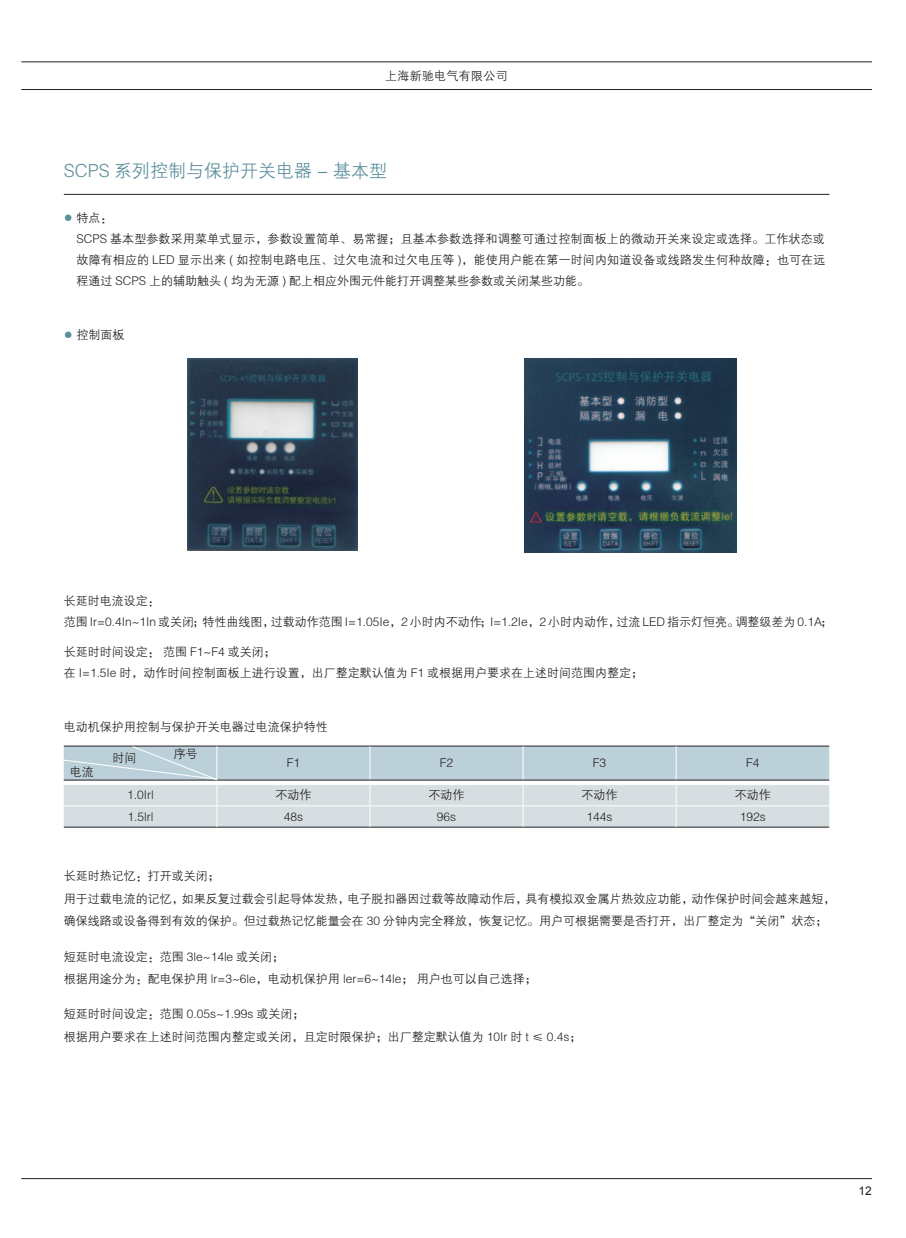
<style>
.page{position:relative;width:906px;height:1238px;background:#fff}
.page>*{position:absolute;margin:0;border:0;box-sizing:border-box;transform-origin:0 0}
.t1{font:18px "FZZDXJW GB1 0";color:#5b8f9d}
.t2{font:12px/21px "FZZDXJW GB1 0";color:#231f20}
.t3{font:12px "FZZDXJW GB1 0";letter-spacing:.025em;color:#231f20}
.t4{font:12px "Arial";color:#231f20}
.s1{font-size:9px;color:#5b8f9d}
</style>
<div class="page">
<hr style="left:21px;top:89px;width:851px;height:1px;background:#231f20">
<hr style="left:21px;top:1178px;width:851px;height:1px;background:#231f20">
<hr style="left:21px;top:62px;width:851px;height:1px;background:#231f20">
<hr style="left:64px;top:745px;width:153px;height:1px;background:#231f20">
<hr style="left:217px;top:745px;width:153px;height:1px;background:#231f20">
<hr style="left:370px;top:745px;width:153px;height:1px;background:#231f20">
<hr style="left:523px;top:745px;width:153px;height:1px;background:#231f20">
<hr style="left:676px;top:745px;width:153px;height:1px;background:#231f20">
<svg style="left:63px;top:746px;width:766px;height:81px;background:#cad6db"></svg>
<hr style="left:64px;top:194px;width:765px;height:1px;background:#231f20">
<img style="left:187px;top:358px;width:170px;height:192px">
<img style="left:524px;top:358px;width:213px;height:194px">
<p class="t3" style="left:385px;top:69px;width:124px">上海新驰电气有限公司</p>
<h1 class="t1" style="left:64px;top:161px;width:325px">SCPS 系列控制与保护开关电器 - 基本型</h1>
<p class="t2" style="left:77px;top:207px;width:750px;text-indent:-13px"><span class="s1">●</span> 特点：<br>SCPS 基本型参数采用菜单式显示，参数设置简单、易常握；且基本参数选择和调整可通过控制面板上的微动开关来设定或选择。工作状态或故障有相应的 LED 显示出来 ( 如控制电路电压、过欠电流和过欠电压等 )，能使用户能在第一时间内知道设备或线路发生何种故障：也可在远程通过 SCPS 上的辅助触头 ( 均为无源 ) 配上相应外围元件能打开调整某些参数或关闭某些功能。</p>
<p class="t2" style="left:64px;top:325px;width:62px"><span class="s1">●</span> 控制面板</p>
<p class="t2" style="left:64px;top:590px;width:770px">长延时电流设定：<br>范围 Ir=0.4In~1In 或关闭；特性曲线图，过载动作范围 I=1.05Ie， 2 小时内不动作；I=1.2Ie， 2 小时内动作，过流 LED 指示灯恒亮。调整级差为 0.1A；</p>
<p class="t2" style="left:64px;top:641px;width:581px">长延时时间设定： 范围 F1~F4 或关闭；<br>在 I=1.5Ie 时，动作时间控制面板上进行设置，出厂整定默认值为 F1 或根据用户要求在上述时间范围内整定；</p>
<p class="t2" style="left:64px;top:716px;width:265px">电动机保护用控制与保护开关电器过电流保护特性</p>
<p class="t2" style="left:287px;top:753px;width:15px">F1</p>
<p class="t2" style="left:440px;top:753px;width:15px">F2</p>
<p class="t2" style="left:593px;top:753px;width:15px">F3</p>
<p class="t2" style="left:746px;top:753px;width:15px">F4</p>
<p class="t2" style="left:127px;top:785px;width:28px">1.0Irl</p>
<p class="t2" style="left:275px;top:785px;width:37px">不动作</p>
<p class="t2" style="left:428px;top:785px;width:37px">不动作</p>
<p class="t2" style="left:581px;top:785px;width:37px">不动作</p>
<p class="t2" style="left:734px;top:785px;width:37px">不动作</p>
<p class="t2" style="left:127px;top:806px;width:27px">1.5lrl</p>
<p class="t2" style="left:284px;top:806px;width:21px">48s</p>
<p class="t2" style="left:437px;top:806px;width:21px">96s</p>
<p class="t2" style="left:586px;top:806px;width:27px">144s</p>
<p class="t2" style="left:739px;top:806px;width:27px">192s</p>
<p class="t2" style="left:112px;top:747px;width:25px">时间</p>
<p class="t2" style="left:173px;top:744px;width:25px">序号</p>
<p class="t2" style="left:70px;top:761px;width:25px">电流</p>
<p class="t2" style="left:64px;top:865px;width:773px;line-height:22.5px">长延时热记忆：打开或关闭；<br>用于过载电流的记忆，如果反复过载会引起导体发热，电子脱扣器因过载等故障动作后，具有模拟双金属片热效应功能，动作保护时间会越来越短，确保线路或设备得到有效的保护。但过载热记忆能量会在 30 分钟内完全释放，恢复记忆。用户可根据需要是否打开，出厂整定为“关闭”状态；</p>
<p class="t2" style="left:64px;top:945px;width:474px;line-height:22.5px">短延时电流设定：范围 3le~14le 或关闭；<br>根据用途分为：配电保护用 lr=3~6le，电动机保护用 ler=6~14le； 用户也可以自己选择；</p>
<p class="t2" style="left:64px;top:1003px;width:519px;line-height:22.5px">短延时时间设定：范围 0.05s~1.99s 或关闭；<br>根据用户要求在上述时间范围内整定或关闭，且定时限保护；出厂整定默认值为 10Ir 时 t ≤ 0.4s；</p>
<p class="t4" style="left:858px;top:1182px;width:15px">12</p>
</div>
